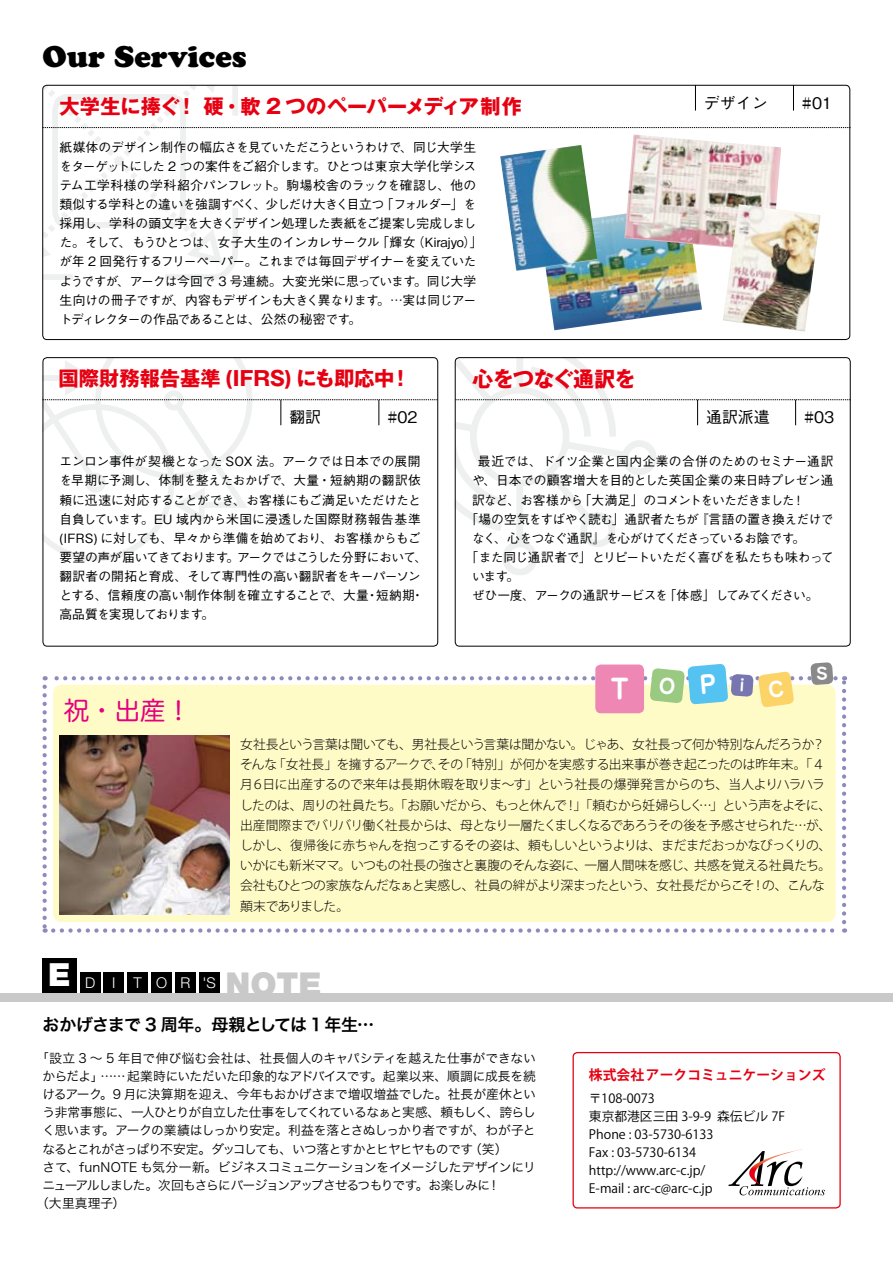
<style>
.page{position:relative;width:893px;height:1263px;background:#fff}
.page>*{position:absolute;margin:0;border:0;box-sizing:border-box;transform-origin:0 0}
.t1{font:29.7px "Cooper Black Std";color:#000}
.t2{font:700 27px "Jun 501 Pro";color:#fff}
.t3{font:25.5px "Hira Maru Pro W4";color:#e4007f}
.t4{font:700 21.3px "Gothic MB101 Pro";letter-spacing:-.04em;color:#e60012}
.t5{font:700 20.25px "Gothic MB101 Pro";letter-spacing:-.005em;color:#e60012}
.t6{font:16.95px "Hira Kaku Pro W6";letter-spacing:-.045em;color:#000}
.t7{font:500 15.9px "Gothic BBB Pro";color:#000}
.t8{font:300 14.85px "Helvetica Neue LT Std";color:#fff}
.t9{font:700 13.8px "Koz Go Pro";color:#e60012}
.t10{font:500 12.75px/19.2px "Gothic BBB Pro";letter-spacing:-.035em;color:#000}
.t11{font:300 12.75px/20.2px "Koz Go Pro";letter-spacing:-.035em;color:#000}
.t12{font:12.75px "Hira Kaku Pro W3";letter-spacing:-.035em;color:#000}
.t13{font:12.75px/18.1px "Koz Go Pro";color:#000}
.t14{font:12.75px "Hira Kaku Pro W3";letter-spacing:-.055em;color:#000}
.t15{font:12.75px "Hira Kaku Pro W3";letter-spacing:-.005em;color:#000}
.t16{font:12.75px "Hira Kaku Pro W3";letter-spacing:-.065em;color:#000}
.t17{font:12.75px "Hira Kaku Pro W3";letter-spacing:-.085em;color:#000}
.t18{font:500 12.75px "Gothic BBB Pro";letter-spacing:-.015em;color:#000}
.t19{font:500 12.75px "Gothic BBB Pro";letter-spacing:-.075em;color:#000}
.t20{font:500 12.75px "Gothic BBB Pro";letter-spacing:-.005em;color:#000}
.t21{font:500 12.75px "Gothic BBB Pro";letter-spacing:-.08em;color:#000}
.t22{font:500 12.75px "Gothic BBB Pro";letter-spacing:-.06em;color:#000}
.s1{font-weight:900;font-size:31.95px}
.s2{font-weight:900;font-size:33px;color:#c9c9ca}
</style>
<div class="page">
<div style="left:0;top:993px;width:893px;height:8px;background:#c9c9ca"></div>
<div style="left:43px;top:959px;width:34px;height:34px;background:#000"></div>
<div style="left:80px;top:972px;width:20px;height:21px;background:#000"></div>
<div style="left:104px;top:972px;width:20px;height:21px;background:#000"></div>
<div style="left:128px;top:972px;width:20px;height:21px;background:#000"></div>
<div style="left:151px;top:972px;width:21px;height:21px;background:#000"></div>
<div style="left:175px;top:972px;width:21px;height:21px;background:#000"></div>
<div style="left:199px;top:972px;width:20px;height:21px;background:#000"></div>
<svg style="left:43px;top:85px;width:807px;height:195px"></svg>
<svg style="left:43px;top:357px;width:395px;height:204px"></svg>
<svg style="left:455px;top:357px;width:395px;height:218px"></svg>
<img style="left:540px;top:205px;width:162px;height:125px">
<img style="left:624px;top:134px;width:157px;height:117px">
<img style="left:723px;top:204px;width:98px;height:128px">
<img style="left:500px;top:145px;width:97px;height:126px">
<div style="left:572px;top:1052px;width:269px;height:156px;border:1px solid #e60012;border-radius:4px"></div>
<svg style="left:728px;top:1149px;width:97px;height:46px"></svg>
<svg style="left:43px;top:662px;width:803px;height:271px;background:#ece4bf"></svg>
<h1 class="t1" style="left:43px;top:39px;width:206px">Our Services</h1>
<h3 class="t5" style="left:60px;top:89px;width:464px">大学生に捧ぐ！ 硬・軟 2 つのペーパーメディア制作</h3>
<p class="t10" style="left:60px;top:136px;width:425px">紙媒体のデザイン制作の幅広さを見ていただこうというわけで、同じ大学生をターゲットにした 2 つの案件をご紹介します。ひとつは東京大学化学システム工学科様の学科紹介パンフレット。駒場校舎のラックを確認し、他の類似する学科との違いを強調すべく、少しだけ大きく目立つ「フォルダー」を採用し、学科の頭文字を大きくデザイン処理した表紙をご提案し完成しました。そして、もうひとつは、女子大生のインカレサークル「輝女（Kirajyo）」が年 2 回発行するフリーペーパー。これまでは毎回デザイナーを変えていたようですが、アークは今回で 3 号連続。大変光栄に思っています。同じ大学生向けの冊子ですが、内容もデザインも大きく異なります。…実は同じアートディレクターの作品であることは、公然の秘密です。</p>
<h3 class="t5" style="left:59px;top:362px;width:354px">国際財務報告基準 (IFRS) にも即応中！</h3>
<h3 class="t4" style="left:472px;top:361px;width:165px">心をつなぐ通訳を</h3>
<p class="t7" style="left:704px;top:90px;width:65px">デザイン</p>
<p class="t7" style="left:802px;top:90px;width:32px">#01</p>
<p class="t7" style="left:289px;top:405px;width:33px">翻訳</p>
<p class="t7" style="left:387px;top:405px;width:32px">#02</p>
<p class="t7" style="left:706px;top:405px;width:65px">通訳派遣</p>
<p class="t7" style="left:804px;top:405px;width:32px">#03</p>
<p class="t10" style="left:60px;top:450px;width:369px">エンロン事件が契機となった SOX 法。アークでは日本での展開を早期に予測し、体制を整えたおかげで、大量・短納期の翻訳依頼に迅速に対応することができ、お客様にもご満足いただけたと自負しています。EU 域内から米国に浸透した国際財務報告基準(IFRS) に対しても、早々から準備を始めており、お客様からもご要望の声が届いてきております。アークではこうした分野において、翻訳者の開拓と育成、そして専門性の高い翻訳者をキーパーソンとする、信頼度の高い制作体制を確立することで、大量・短納期・高品質を実現しております。</p>
<h3 class="t3" style="left:64px;top:688px;width:129px">祝・出産！</h3>
<p class="t20" style="left:478px;top:451px;width:357px">最近では、ドイツ企業と国内企業の合併のためのセミナー通訳</p>
<p class="t18" style="left:472px;top:470px;width:363px">や、日本での顧客増大を目的とした英国企業の来日時プレゼン通</p>
<p class="t21" style="left:472px;top:489px;width:334px">訳など、お客様から「大満足」のコメントをいただきました！</p>
<p class="t10" style="left:466px;top:508px;width:369px">「場の空気をすばやく読む」通訳者たちが『言語の置き換えだけで</p>
<p class="t22" style="left:472px;top:528px;width:335px">なく、心をつなぐ通訳』を心がけてくださっているお陰です。</p>
<p class="t10" style="left:466px;top:546px;width:369px">「また同じ通訳者で」とリピートいただく喜びを私たちも味わって</p>
<p class="t10" style="left:472px;top:565px;width:49px">います。</p>
<p class="t19" style="left:472px;top:585px;width:348px">ぜひ一度、アークの通訳サービスを「体感」してみてください。</p>
<h2 class="t2" style="left:610px;top:667px;width:20px">T</h2>
<p class="t11" style="left:240px;top:734px;width:593px">女社長という言葉は聞いても、男社長という言葉は聞かない。じゃあ、女社長って何か特別なんだろうか？そんな「女社長」を擁するアークで、その「特別」が何かを実感する出来事が巻き起こったのは昨年末。「４月６日に出産するので来年は長期休暇を取りま～す」という社長の爆弾発言からのち、当人よりハラハラしたのは、周りの社員たち。「お願いだから、もっと休んで！」「頼むから妊婦らしく…」という声をよそに、出産間際までバリバリ働く社長からは、母となり一層たくましくなるであろうその後を予感させられた…が、しかし、復帰後に赤ちゃんを抱っこするその姿は、頼もしいというよりは、まだまだおっかなびっくりの、いかにも新米ママ。いつもの社長の強さと裏腹のそんな姿に、一層人間味を感じ、共感を覚える社員たち。会社もひとつの家族なんだなぁと実感し、社員の絆がより深まったという、女社長だからこそ！の、こんな顛末でありました。</p>
<p class="t8" style="left:48px;top:973px;width:275px"><span class="s1">E</span> D I T OR'S<span class="s2">NOTE</span></p>
<h3 class="t6" style="left:43px;top:1009px;width:333px">おかげさまで 3 周年。母親としては 1 年生…</h3>
<p class="t15" style="left:36px;top:1047px;width:501px">「設立 3 ～ 5 年目で伸び悩む会社は、社長個人のキャパシティを越えた仕事ができない</p>
<p class="t12" style="left:43px;top:1065px;width:495px">からだよ」……起業時にいただいた印象的なアドバイスです。起業以来、順調に成長を続</p>
<p class="t12" style="left:43px;top:1083px;width:495px">けるアーク。9 月に決算期を迎え、今年もおかげさまで増収増益でした。社長が産休とい</p>
<p class="t14" style="left:43px;top:1101px;width:495px">う非常事態に、一人ひとりが自立した仕事をしてくれているなぁと実感、頼もしく、誇らし</p>
<p class="t12" style="left:43px;top:1119px;width:495px">く思います。アークの業績はしっかり安定。利益を落とさぬしっかり者ですが、わが子と</p>
<p class="t16" style="left:43px;top:1137px;width:466px">なるとこれがさっぱり不安定。ダッコしても、いつ落とすかとヒヤヒヤものです（笑）</p>
<p class="t12" style="left:43px;top:1155px;width:495px">さて、funNOTE も気分一新。ビジネスコミュニケーションをイメージしたデザインにリ</p>
<p class="t17" style="left:43px;top:1173px;width:459px">ニューアルしました。次回もさらにバージョンアップさせるつもりです。お楽しみに！</p>
<p class="t12" style="left:36px;top:1191px;width:91px">（大里真理子）</p>
<p class="t9" style="left:589px;top:1066px;width:238px">株式会社アークコミュニケーションズ</p>
<p class="t13" style="left:589px;top:1089px;width:198px">〒108-0073<br>東京都港区三田 3-9-9 森伝ビル 7F<br>Phone : 03-5730-6133<br>Fax : 03-5730-6134 http://www.arc-c.jp/<br>E-mail : arc-c@arc-c.jp</p>
</div>
